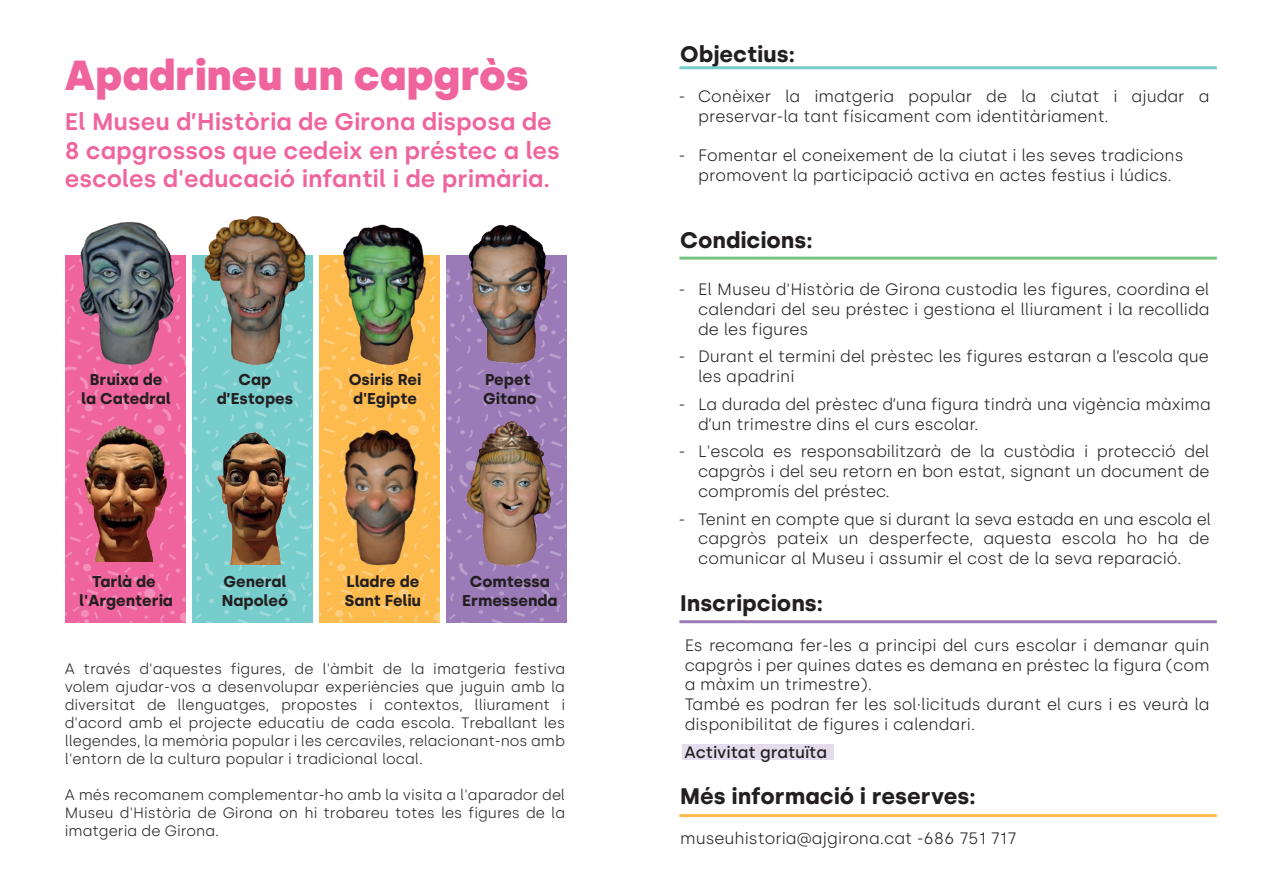
<style>
.page{position:relative;width:1263px;height:893px;background:#fff}
.page>*{position:absolute;margin:0;border:0;box-sizing:border-box;transform-origin:0 0}
.t1{font:900 42px "Silka";color:#f0649e}
.t2{font:600 24px/28.8px "Silka";color:#f0649e}
.t3{font:700 22.5px "Silka";color:#231f20}
.t4{font:300 16.5px/19.8px "Silka";color:#231f20}
.t5{font:500 16.5px "Silka";color:#231f20}
.t6{font:700 15.75px/18.9px "Silka";color:#231f20;text-align:center}
.t7{font:300 15px/18px "Silka";color:#231f20;text-align:justify}
</style>
<div class="page">
<div style="left:682px;top:745px;width:151px;height:15px;background:#e4dcec"></div>
<svg style="left:65px;top:374px;width:247px;height:249px;background:#b6a0ba"></svg>
<svg style="left:319px;top:258px;width:248px;height:365px;background:#c49891"></svg>
<img style="left:454px;top:224px;width:111px;height:144px">
<img style="left:322px;top:406px;width:126px;height:178px">
<img style="left:65px;top:222px;width:123px;height:157px">
<img style="left:323px;top:224px;width:124px;height:152px">
<img style="left:205px;top:430px;width:100px;height:135px">
<img style="left:459px;top:413px;width:108px;height:164px">
<img style="left:192px;top:216px;width:121px;height:158px">
<hr style="left:679px;top:66px;width:538px;height:3px;background:#7cc">
<hr style="left:679px;top:257px;width:538px;height:3px;background:#74c47e">
<hr style="left:679px;top:620px;width:538px;height:3px;background:#9a7ab7">
<hr style="left:679px;top:814px;width:538px;height:3px;background:#fdbb4e">
<img style="left:74px;top:424px;width:104px;height:138px">
<h1 class="t1" style="left:65px;top:51px;width:465px">Apadrineu un capgròs</h1>
<h2 class="t2" style="left:65px;top:107px;width:497px">El Museu d’Història de Girona disposa de<br>8 capgrossos que cedeix en préstec a les escoles d'educació infantil i de primària.</h2>
<p class="t6" style="left:81px;top:370px;width:91px">Bruixa de la Catedral</p>
<p class="t6" style="left:217px;top:370px;width:78px">Cap d’Estopes</p>
<p class="t6" style="left:349px;top:370px;width:74px;text-align:left">Osiris Rei d'Egipte</p>
<p class="t6" style="left:483px;top:370px;width:55px;text-align:left">Pepet<br>Gitano</p>
<p class="t6" style="left:79px;top:572px;width:95px">Tarlà de l'Argenteria</p>
<p class="t6" style="left:222px;top:572px;width:68px;text-align:left">General<br>Napoleó</p>
<p class="t6" style="left:345px;top:572px;width:78px;text-align:left">Lladre de<br>Sant Feliu</p>
<p class="t6" style="left:462px;top:572px;width:97px">Comtessa<br>Ermessenda</p>
<p class="t7" style="left:65px;top:660px;width:502px">A través d'aquestes figures, de l'àmbit de la imatgeria festiva volem ajudar-vos a desenvolupar experiències que juguin amb la diversitat de llenguatges, propostes i contextos, lliurament i d'acord amb el projecte educatiu de cada escola. Treballant les llegendes, la memòria popular i les cercaviles, relacionant-nos amb l'entorn de la cultura popular i tradicional local.</p>
<p class="t7" style="left:65px;top:786px;width:502px">A més recomanem complementar-ho amb la visita a l'aparador del Museu d'Història de Girona on hi trobareu totes les figures de la imatgeria de Girona.</p>
<h3 class="t3" style="left:680px;top:41px;width:116px">Objectius:</h3>
<p class="t4" style="left:698px;top:86px;width:513px;text-indent:-20px">- Conèixer la imatgeria popular de la ciutat i ajudar a preservar-la tant físicament com identitàriament.</p>
<p class="t4" style="left:679px;top:146px;width:506px;text-align:center">- Fomentar el coneixement de la ciutat i les seves tradicions promovent la participació activa en actes festius i lúdics.</p>
<h3 class="t3" style="left:680px;top:226px;width:134px">Condicions:</h3>
<p class="t4" style="left:698px;top:279px;width:513px;text-align:justify;text-indent:-20px">- El Museu d'Història de Girona custodia les figures, coordina el calendari del seu préstec i gestiona el lliurament i la recollida de les figures</p>
<p class="t4" style="left:698px;top:347px;width:512px;text-indent:-20px">- Durant el termini del prèstec les figures estaran a l’escola que les apadrini</p>
<p class="t4" style="left:698px;top:394px;width:514px;text-indent:-20px">- La durada del prèstec d’una figura tindrà una vigència màxima d’un trimestre dins el curs escolar.</p>
<p class="t4" style="left:698px;top:442px;width:513px;text-align:justify;text-indent:-20px">- L'escola es responsabilitzarà de la custòdia i protecció del capgròs i del seu retorn en bon estat, signant un document de compromís del préstec.</p>
<p class="t4" style="left:698px;top:509px;width:514px;text-align:justify;text-indent:-20px">- Tenint en compte que si durant la seva estada en una escola el capgròs pateix un desperfecte, aquesta escola ho ha de comunicar al Museu i assumir el cost de la seva reparació.</p>
<h3 class="t3" style="left:680px;top:590px;width:144px">Inscripcions:</h3>
<p class="t4" style="left:685px;top:635px;width:526px">Es recomana fer-les a principi del curs escolar i demanar quin capgròs i per quines dates es demana en préstec la figura (com a màxim un trimestre).<br>També es podran fer les sol·licituds durant el curs i es veurà la disponibilitat de figures i calendari.</p>
<p class="t5" style="left:685px;top:742px;width:144px">Activitat gratuïta</p>
<h3 class="t3" style="left:680px;top:783px;width:297px">Més informació i reserves:</h3>
<p class="t4" style="left:680px;top:828px;width:338px">museuhistoria@ajgirona.cat -686 751 717</p>
</div>
